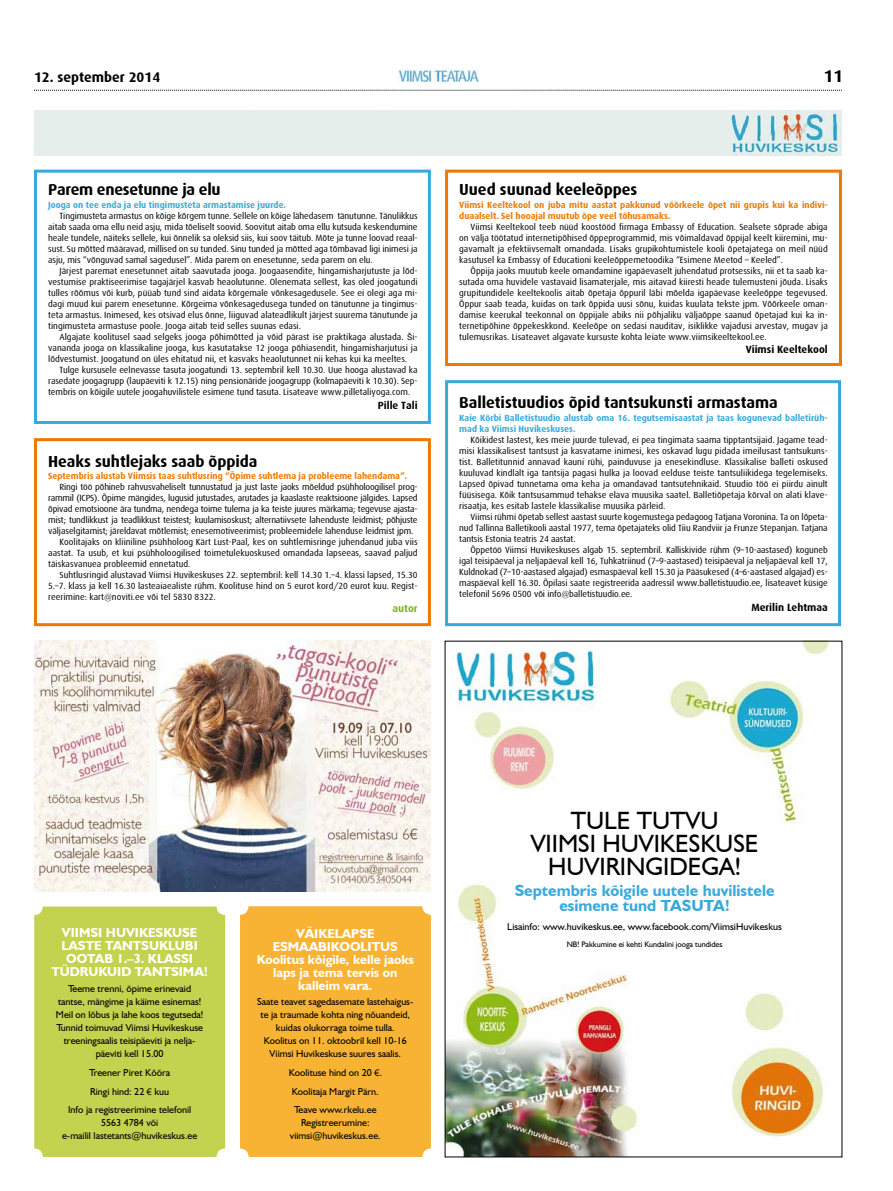
<style>
.page{position:relative;width:893px;height:1191px;background:#fff}
.page>*{position:absolute;margin:0;border:0;box-sizing:border-box;transform-origin:0 0}
.t1{font:25px/23px "Humanist 521 BT";color:#000;text-align:center}
.t2{font:700 17px "Dax";color:#000}
.t3{font:700 16px "Dax";letter-spacing:-.005em;color:#000}
.t4{font:700 16px/15px "Humanist 521 BT";color:#39a9dc;text-align:center}
.t5{font:700 14px "Dax";color:#000}
.t6{font:700 13px/13px "Humanist 521 BT";color:#fff;text-align:center}
.t7{font:700 10.5px "Dax";color:#000}
.t8{font:700 10.5px "Dax";color:#7ab51d}
.t9{font:10px/13px "Humanist 521 BT";color:#000;text-align:center}
.t10{font:9px/11px "Dax";color:#000;text-align:justify}
.t11{font:9px "Dax";letter-spacing:-.02em;color:#000}
.t12{font:700 9px/11px "Dax";color:#ed7902}
.t13{font:700 9px/11px "Dax";color:#39a9dc}
.t14{font:8px "Humanist 521 BT";color:#000}
.s1{font-family:"Arial";font-size:8px}
.s2{font-family:"Arial";font-size:9px}
</style>
<div class="page">
<div style="left:240px;top:906px;width:191px;height:251px;background:#f8b334;border-radius:9px"></div>
<div style="left:34px;top:906px;width:191px;height:251px;background:#c3d34f;border-radius:9px"></div>
<img style="left:399px;top:70px;width:79px;height:12px">
<svg style="left:34px;top:90px;width:808px;height:1px"></svg>
<img style="left:34px;top:111px;width:808px;height:45px">
<img style="left:447px;top:642px;width:383px;height:513px">
<img style="left:34px;top:640px;width:397px;height:252px">
<div style="left:445px;top:170px;width:397px;height:196px;border:3px solid #ed7902"></div>
<div style="left:445px;top:380px;width:396px;height:246px;border:3px solid #39a9dc"></div>
<div style="left:34px;top:170px;width:397px;height:254px;border:3px solid #39a9dc"></div>
<div style="left:34px;top:438px;width:397px;height:188px;border:3px solid #ed7902"></div>
<h3 class="t5" style="left:34px;top:69px;width:128px">12. september 2014</h3>
<h2 class="t2" style="left:824px;top:66px;width:21px">11</h2>
<h3 class="t3" style="left:48px;top:181px;width:174px">Parem enesetunne ja elu</h3>
<p class="t13" style="left:48px;top:199px;width:239px">Jooga on tee enda ja elu tingimusteta armastamise juurde.</p>
<p class="t10" style="left:48px;top:210px;width:371px;text-indent:11px">Tingimusteta armastus on kõige kõrgem tunne. Sellele on kõige lähedasem tänutunne. Tänulikkus aitab saada oma ellu neid asju, mida tõeliselt soovid. Soovitut aitab oma ellu kutsuda keskendumine heale tundele, näiteks sellele, kui õnnelik sa oleksid siis, kui soov täitub. Mõte ja tunne loovad reaal&shy;sust. Su mõtted määravad, millised on su tunded. Sinu tunded ja mõtted aga tõmbavad ligi inimesi ja asju, mis “võnguvad samal sagedusel”. Mida parem on enesetunne, seda parem on elu.</p>
<p class="t10" style="left:48px;top:265px;width:371px;text-indent:11px">Järjest paremat enesetunnet aitab saavutada jooga. Joogaasendite, hingamisharjutuste ja lõd&shy;vestumise praktiseerimise tagajärjel kasvab heaolutunne. Olenemata sellest, kas oled joogatundi tulles rõõmus või kurb, püüab tund sind aidata kõrgemale võnkesagedusele. See ei olegi aga mi&shy;dagi muud kui parem enesetunne. Kõrgeima võnkesagedusega tunded on tänutunne ja tingimus&shy;teta armastus. Inimesed, kes otsivad elus õnne, liiguvad alateadlikult järjest suurema tänutunde ja tingimusteta armastuse poole. Jooga aitab teid selles suunas edasi.</p>
<p class="t10" style="left:48px;top:331px;width:371px;text-indent:11px">Algajate koolitusel saad selgeks jooga põhimõtted ja võid pärast ise praktikaga alustada. <span class="s1">Š</span>i&shy;vananda jooga on klassikaline jooga, kus kasutatakse 12 jooga põhiasendit, hingamisharjutusi ja lõdvestumist. Joogatund on üles ehitatud nii, et kasvaks heaolutunnet nii kehas kui ka meeltes.</p>
<p class="t10" style="left:48px;top:364px;width:371px;text-indent:11px">Tulge kursusele eelnevasse tasuta joogatundi 13. septembril kell 10.30. Uue hooga alustavad ka rasedate joogagrupp (laupäeviti k 12.15) ning pensionäride joogagrupp (kolmapäeviti k 10.30). Sep&shy;tembris on kõigile uutele joogahuvilistele esimene tund tasuta. Lisateave www.pilletaliyoga.com.</p>
<p class="t7" style="left:378px;top:400px;width:41px">Pille Tali</p>
<h3 class="t3" style="left:48px;top:452px;width:211px">Heaks suhtlejaks saab õppida</h3>
<p class="t12" style="left:48px;top:470px;width:361px">Septembris alustab Viimsis taas suhtlusring “Õpime suhtlema ja probleeme lahendama“.</p>
<p class="t11" style="left:60px;top:482px;width:360px">Ringi töö põhineb rahvusvaheliselt tunnustatud ja just laste jaoks mõeldud psühholoogilisel prog-</p>
<p class="t11" style="left:48px;top:493px;width:371px">rammil (ICPS). Õpime mängides, lugusid jutustades, arutades ja kaaslaste reaktsioone jälgides. Lapsed</p>
<p class="t11" style="left:48px;top:504px;width:371px">õpivad emotsioone ära tundma, nendega toime tulema ja ka teiste juures märkama; tegevuse ajasta-</p>
<p class="t11" style="left:48px;top:515px;width:371px">mist; tundlikkust ja teadlikkust teistest; kuulamisoskust; alternatiivsete lahenduste leidmist; põhjuste</p>
<p class="t10" style="left:48px;top:525px;width:367px">väljaselgitamist; järeldavat mõtlemist; enesemotiveerimist; probleemidele lahenduse leidmist jpm.</p>
<p class="t10" style="left:60px;top:536px;width:360px">Koolitajaks on kliiniline psühholoog Kärt Lust-Paal, kes on suhtlemisringe juhendanud juba viis</p>
<p class="t10" style="left:48px;top:547px;width:371px">aastat. Ta usub, et kui psühholoogilised toimetulekuoskused omandada lapseeas, saavad paljud</p>
<p class="t10" style="left:48px;top:558px;width:144px">täiskasvanuea probleemid ennetatud.</p>
<p class="t10" style="left:60px;top:569px;width:360px">Suhtlusringid alustavad Viimsi Huvikeskuses 22. septembril: kell 14.30 1.–4. klassi lapsed, 15.30</p>
<p class="t10" style="left:48px;top:580px;width:371px">5.–7. klass ja kell 16.30 lasteaiaealiste rühm. Koolituse hind on 5 eurot kord/20 eurot kuu. Regist-</p>
<p class="t10" style="left:48px;top:591px;width:169px">reerimine: kart@noviti.ee või tel 5830 8322.</p>
<p class="t8" style="left:393px;top:602px;width:27px">autor</p>
<h3 class="t3" style="left:459px;top:180px;width:180px">Uued suunad keeleõppes</h3>
<p class="t12" style="left:459px;top:199px;width:370px">Viimsi Keeltekool on juba mitu aastat pakkunud võõrkeele õpet nii grupis kui ka indivi&shy;duaalselt. Sel hooajal muutub õpe veel tõhusamaks.</p>
<p class="t10" style="left:459px;top:221px;width:370px;text-indent:11px">Viimsi Keeltekool teeb nüüd koostööd firmaga Embassy of Education. Sealsete sõprade abiga on välja töötatud internetipõhised õppeprogrammid, mis võimaldavad õppijal keelt kiiremini, mu&shy;gavamalt ja efektiivsemalt omandada. Lisaks grupikohtumistele kooli õpetajatega on meil nüüd kasutusel ka Embassy of Educationi keeleõppemetoodika “Esimene Meetod – Keeled”.</p>
<p class="t10" style="left:459px;top:265px;width:370px;text-indent:11px">Õppija jaoks muutub keele omandamine igapäevaselt juhendatud protsessiks, nii et ta saab ka&shy;sutada oma huvidele vastavaid lisamaterjale, mis aitavad kiiresti heade tulemusteni jõuda. Lisaks grupitundidele keeltekoolis aitab õpetaja õppuril läbi mõelda igapäevase keeleõppe tegevused.<br>Õppur saab teada, kuidas on tark õppida uusi sõnu, kuidas kuulata tekste jpm. Võõrkeele oman&shy;damise keerukal teekonnal on õppijale abiks nii põhjaliku väljaõppe saanud õpetajad kui ka in&shy;ternetipõhine õppekeskkond. Keeleõpe on sedasi nauditav, isiklikke vajadusi arvestav, mugav ja tulemusrikas. Lisateavet algavate kursuste kohta leiate www.viimsikeeltekool.ee.</p>
<p class="t7" style="left:746px;top:343px;width:83px">Viimsi Keeltekool</p>
<h3 class="t3" style="left:459px;top:393px;width:320px">Balletistuudios õpid tantsukunsti armastama</h3>
<p class="t13" style="left:459px;top:412px;width:370px">Kaie Kõrbi Balletistuudio alustab oma 16. tegutsemisaastat ja taas kogunevad balletirüh&shy;mad ka Viimsi Huvikeskuses.</p>
<p class="t10" style="left:459px;top:434px;width:370px;text-indent:11px">Kõikidest lastest, kes meie juurde tulevad, ei pea tingimata saama tipptantsijaid. Jagame tead&shy;misi klassikalisest tantsust ja kasvatame inimesi, kes oskavad lugu pidada imeilusast tantsukuns&shy;tist. Balletitunnid annavad kauni rühi, painduvuse ja enesekindluse. Klassikalise balleti oskused kuuluvad kindlalt iga tantsija pagasi hulka ja loovad eelduse teiste tantsuliikidega tegelemiseks.<br>Lapsed õpivad tunnetama oma keha ja omandavad tantsutehnikaid. Stuudio töö ei piirdu ainult füüsisega. Kõik tantsusammud tehakse elava muusika saatel. Balletiõpetaja kõrval on alati klave&shy;risaatja, kes esitab lastele klassikalise muusika pärleid.</p>
<p class="t10" style="left:459px;top:511px;width:370px;text-indent:11px">Viimsi rühmi õpetab sellest aastast suurte kogemustega pedagoog Tatjana Voronina. Ta on lõpeta&shy;nud Tallinna Balletikooli aastal 1977, tema õpetajateks olid Tiiu Randviir ja Frunze Stepanjan. Tatjana tantsis Estonia teatris 24 aastat.</p>
<p class="t10" style="left:459px;top:544px;width:370px;text-indent:11px">Õppetöö Viimsi Huvikeskuses algab 15. septembril. Kalliskivide rühm (9–10-aastased) koguneb igal teisipäeval ja neljapäeval kell 16, Tuhkatriinud (7–9-aastased) teisipäeval ja neljapäeval kell 17, Kuldnokad (7–10-aastased algajad) esmaspäeval kell 15.30 ja Pääsukesed (4–6-aastased algajad) es&shy;maspäeval kell 16.30. Õpilasi saate registreerida aadressil www.balletistuudio.ee, lisateavet küsige telefonil 5696 0500 või info@balletistuudio.ee.</p>
<p class="t7" style="left:751px;top:601px;width:78px">Merilin Lehtmaa</p>
<h3 class="t6" style="left:51px;top:926px;width:158px">VIIMSI HUVIKESKUSE<br>LASTE TANTSUKLUBI<br>OOTAB 1.–3. KLASSI<br>TÜDRUKUID TANTSIMA!</h3>
<p class="t9" style="left:56px;top:982px;width:149px">Teeme trenni, õpime erinevaid tantse, mängime ja käime esinemas!<br>Meil on lõbus ja lahe koos tegutseda!<br>Tunnid toimuvad Viimsi Huvikeskuse treeningsaalis teisipäeviti ja nelja&shy;päeviti kell 15.00</p>
<p class="t9" style="left:68px;top:1063px;width:125px;line-height:18.7px">Treener Piret Kõõra<br>Ringi hind: 22 <span class="s2">€</span> kuu<br>Info ja registreerimine telefonil</p>
<p class="t9" style="left:62px;top:1116px;width:137px">5563 4784 või<br>e-mailil lastetants@huvikeskus.ee</p>
<h3 class="t6" style="left:296px;top:926px;width:27px">Väikelapse</h3>
<h3 class="t6" style="left:273px;top:939px;width:10px">esmaabikoolitus</h3>
<h3 class="t6" style="left:257px;top:952px;width:159px">Koolitus kõigile, kelle jaoks</h3>
<h3 class="t6" style="left:273px;top:965px;width:126px">laps ja tema tervis on</h3>
<h3 class="t6" style="left:298px;top:978px;width:76px">kalleim vara.</h3>
<p class="t9" style="left:257px;top:995px;width:158px">Saate teavet sagedasemate lastehaigus&shy;te ja traumade kohta ning nõuandeid, kuidas olukorraga toime tulla.<br>Koolitus on 11. oktoobril kell 10-16<br>Viimsi Huvikeskuse suures saalis.</p>
<p class="t9" style="left:289px;top:1063px;width:95px;line-height:18.7px">Koolituse hind on 20 <span class="s2">€</span>.<br>Koolitaja Margit Pärn.<br>Teave www.rkelu.ee</p>
<p class="t9" style="left:290px;top:1116px;width:92px">Registreerumine: viimsi@huvikeskus.ee.</p>
<h1 class="t1" style="left:531px;top:808px;width:229px">TULE TUTVU<br>VIIMSI HUVIKESKUSE<br>HUVIRINGIDEGA!</h1>
<h3 class="t4" style="left:515px;top:882px;width:261px">Septembris kõigile uutele huvilistele esimene tund TASUTA!</h3>
<p class="t9" style="left:507px;top:920px;width:276px">Lisainfo: www.huvikeskus.ee, www.facebook.com/ViimsiHuvikeskus</p>
<p class="t14" style="left:567px;top:939px;width:157px">NB! Pakkumine ei kehti Kundalini jooga tundides</p>
</div>
